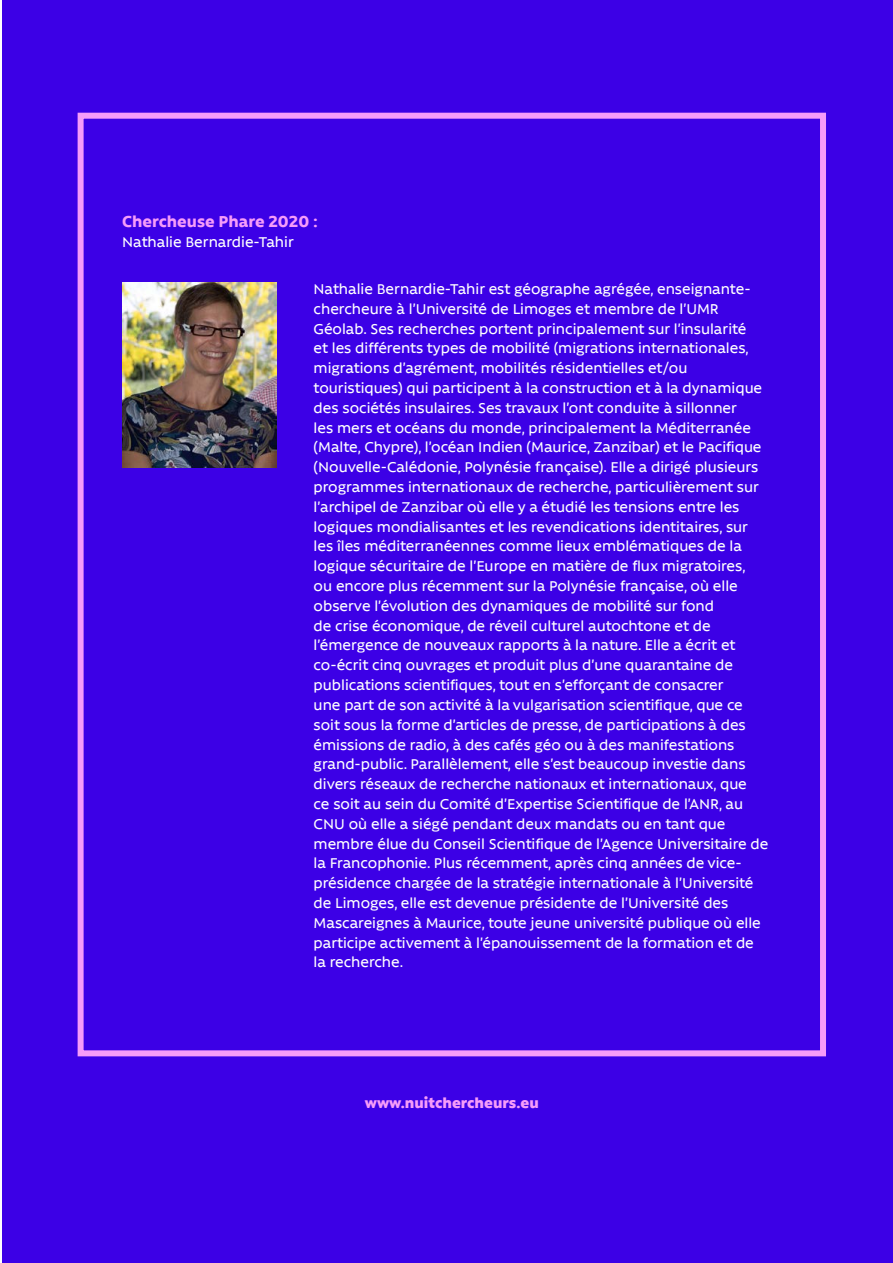
<style>
.page{position:relative;width:893px;height:1263px;background:#fff}
.page>*{position:absolute;margin:0;border:0;box-sizing:border-box;transform-origin:0 0}
.t1{font:800 18px "Rawson";color:#f69cf9}
.t2{font:500 16.5px/19.8px "Rawson";color:#fff}
.t3{font:900 16.5px "Rawson";color:#f69cf9}
</style>
<div class="page">
<div style="left:2px;top:0;width:891px;height:1263px;background:#3c00e6"></div>
<img style="left:122px;top:283px;width:155px;height:185px">
<div style="left:78px;top:113px;width:748px;height:943px;border:6px solid #f69cf9"></div>
<p class="t1" style="left:122px;top:211px;width:197px">Chercheuse Phare 2020 :</p>
<p class="t2" style="left:122px;top:232px;width:173px">Nathalie Bernardie-Tahir</p>
<p class="t2" style="left:314px;top:279px;width:456px">Nathalie Bernardie-Tahir est géographe agrégée, enseignante&shy;chercheure à l’Université de Limoges et membre de l’UMR Géolab. Ses recherches portent principalement sur l’insularité<br>et les différents types de mobilité (migrations internationales, migrations d’agrément, mobilités résidentielles et/ou touristiques) qui participent à la construction et à la dynamique des sociétés insulaires. Ses travaux l’ont conduite à sillonner<br>les mers et océans du monde, principalement la Méditerranée (Malte, Chypre), l’océan Indien (Maurice, Zanzibar) et le Pacifique (Nouvelle-Calédonie, Polynésie française). Elle a dirigé plusieurs programmes internationaux de recherche, particulièrement sur l’archipel de Zanzibar où elle y a étudié les tensions entre les logiques mondialisantes et les revendications identitaires, sur les îles méditerranéennes comme lieux emblématiques de la logique sécuritaire de l’Europe en matière de flux migratoires,<br>ou encore plus récemment sur la Polynésie française, où elle observe l’évolution des dynamiques de mobilité sur fond<br>de crise économique, de réveil culturel autochtone et de l’émergence de nouveaux rapports à la nature. Elle a écrit et co-écrit cinq ouvrages et produit plus d’une quarantaine de publications scientifiques, tout en s’efforçant de consacrer<br>une part de son activité à la vulgarisation scientifique, que ce soit sous la forme d’articles de presse, de participations à des émissions de radio, à des cafés géo ou à des manifestations grand-public. Parallèlement, elle s’est beaucoup investie dans divers réseaux de recherche nationaux et internationaux, que<br>ce soit au sein du Comité d’Expertise Scientifique de l’ANR, au CNU où elle a siégé pendant deux mandats ou en tant que membre élue du Conseil Scientifique de l’Agence Universitaire de la Francophonie. Plus récemment, après cinq années de vice&shy;présidence chargée de la stratégie internationale à l’Université de Limoges, elle est devenue présidente de l’Université des Mascareignes à Maurice, toute jeune université publique où elle participe activement à l’épanouissement de la formation et de la recherche.</p>
<p class="t3" style="left:365px;top:1093px;width:175px">www.nuitchercheurs.eu</p>
</div>
